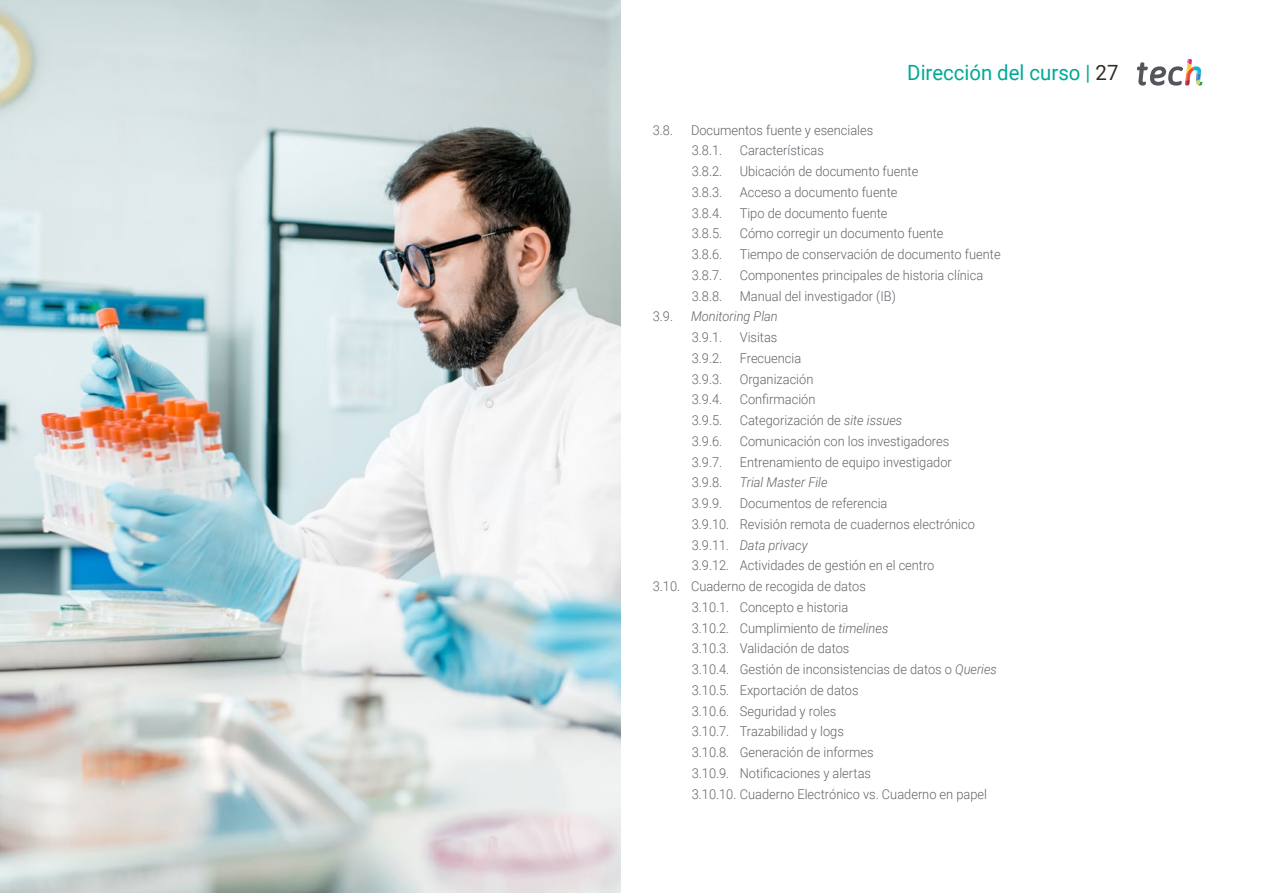
<style>
.page{position:relative;width:1263px;height:893px;background:#fff}
.page>*{position:absolute;margin:0;border:0;box-sizing:border-box;transform-origin:0 0}
.t1{font:21px "Roboto";color:#00a996}
.t2{font:300 13.5px/20.7px "Roboto";color:#61646a;scale:.95 1}
.t3{font:italic 300 13.5px "Roboto";color:#61646a;scale:.95 1}
.s1{color:#312e20}
.s2{font-style:italic}
.s3{font-style:normal}
</style>
<div class="page">
<svg style="left:1137px;top:59px;width:65px;height:27px"></svg>
<img style="left:0;top:0;width:621px;height:893px">
<p class="t2" style="left:653px;top:119px;width:23px">3.8.</p>
<p class="t2" style="left:691px;top:119px;width:193px">Documentos fuente y esenciales<br>3.8.1.</p>
<p class="t2" style="left:740px;top:140px;width:90px">Características</p>
<h1 class="t1" style="left:907px;top:57px;width:213px">Dirección del curso | <span class="s1">27</span></h1>
<p class="t2" style="left:692px;top:160px;width:34px">3.8.2.</p>
<p class="t2" style="left:740px;top:160px;width:189px">Ubicación de documento fuente</p>
<p class="t2" style="left:692px;top:181px;width:34px">3.8.3.</p>
<p class="t2" style="left:740px;top:181px;width:167px">Acceso a documento fuente</p>
<p class="t2" style="left:692px;top:202px;width:34px">3.8.4.</p>
<p class="t2" style="left:740px;top:202px;width:157px">Tipo de documento fuente</p>
<p class="t2" style="left:692px;top:223px;width:34px">3.8.5.</p>
<p class="t2" style="left:740px;top:223px;width:216px">Cómo corregir un documento fuente</p>
<p class="t2" style="left:692px;top:243px;width:34px">3.8.6.</p>
<p class="t2" style="left:740px;top:243px;width:276px">Tiempo de conservación de documento fuente</p>
<p class="t2" style="left:692px;top:264px;width:34px">3.8.7.</p>
<p class="t2" style="left:740px;top:264px;width:258px">Componentes principales de historia clínica</p>
<p class="t2" style="left:692px;top:285px;width:34px">3.8.8.</p>
<p class="t2" style="left:740px;top:285px;width:166px">Manual del investigador (IB)</p>
<p class="t2" style="left:653px;top:306px;width:23px">3.9.</p>
<p class="t3" style="left:691px;top:307px;width:93px">Monitoring Plan</p>
<p class="t2" style="left:692px;top:326px;width:34px">3.9.1.</p>
<p class="t2" style="left:740px;top:326px;width:41px">Visitas</p>
<p class="t2" style="left:692px;top:347px;width:34px">3.9.2.</p>
<p class="t2" style="left:740px;top:347px;width:66px">Frecuencia</p>
<p class="t2" style="left:692px;top:368px;width:34px">3.9.3.</p>
<p class="t2" style="left:740px;top:368px;width:79px">Organización</p>
<p class="t2" style="left:692px;top:389px;width:34px">3.9.4.</p>
<p class="t2" style="left:740px;top:389px;width:81px">Confirmación</p>
<p class="t2" style="left:692px;top:409px;width:34px">3.9.5.</p>
<p class="t2" style="left:740px;top:409px;width:172px">Categorización de <span class="s2">site issues</span></p>
<p class="t2" style="left:692px;top:430px;width:34px">3.9.6.</p>
<p class="t2" style="left:740px;top:430px;width:222px">Comunicación con los investigadores</p>
<p class="t2" style="left:692px;top:451px;width:34px">3.9.7.</p>
<p class="t2" style="left:740px;top:451px;width:225px">Entrenamiento de equipo investigador</p>
<p class="t2" style="left:692px;top:472px;width:34px">3.9.8.</p>
<p class="t3" style="left:740px;top:473px;width:94px">Trial Master File</p>
<p class="t2" style="left:692px;top:492px;width:34px">3.9.9.</p>
<p class="t2" style="left:740px;top:492px;width:157px">Documentos de referencia</p>
<p class="t2" style="left:692px;top:513px;width:300px">3.9.10. Revisión remota de cuadernos electrónico</p>
<p class="t3" style="left:692px;top:535px;width:124px"><span class="s3">3.9.11.</span> Data privacy</p>
<p class="t2" style="left:692px;top:555px;width:257px">3.9.12. Actividades de gestión en el centro</p>
<p class="t2" style="left:653px;top:575px;width:226px">3.10. Cuaderno de recogida de datos</p>
<p class="t2" style="left:692px;top:596px;width:166px">3.10.1. Concepto e historia</p>
<p class="t2" style="left:692px;top:617px;width:208px">3.10.2. Cumplimiento de <span class="s2">timelines</span></p>
<p class="t2" style="left:692px;top:638px;width:167px">3.10.3. Validación de datos</p>
<p class="t2" style="left:692px;top:658px;width:323px">3.10.4. Gestión de inconsistencias de datos o <span class="s2">Queries</span></p>
<p class="t2" style="left:692px;top:679px;width:177px">3.10.5. Exportación de datos</p>
<p class="t2" style="left:692px;top:700px;width:154px">3.10.6. Seguridad y roles</p>
<p class="t2" style="left:692px;top:721px;width:162px">3.10.7. Trazabilidad y logs</p>
<p class="t2" style="left:692px;top:741px;width:193px">3.10.8. Generación de informes</p>
<p class="t2" style="left:692px;top:762px;width:190px">3.10.9. Notificaciones y alertas</p>
<p class="t2" style="left:692px;top:783px;width:312px">3.10.10. Cuaderno Electrónico vs. Cuaderno en papel</p>
</div>
